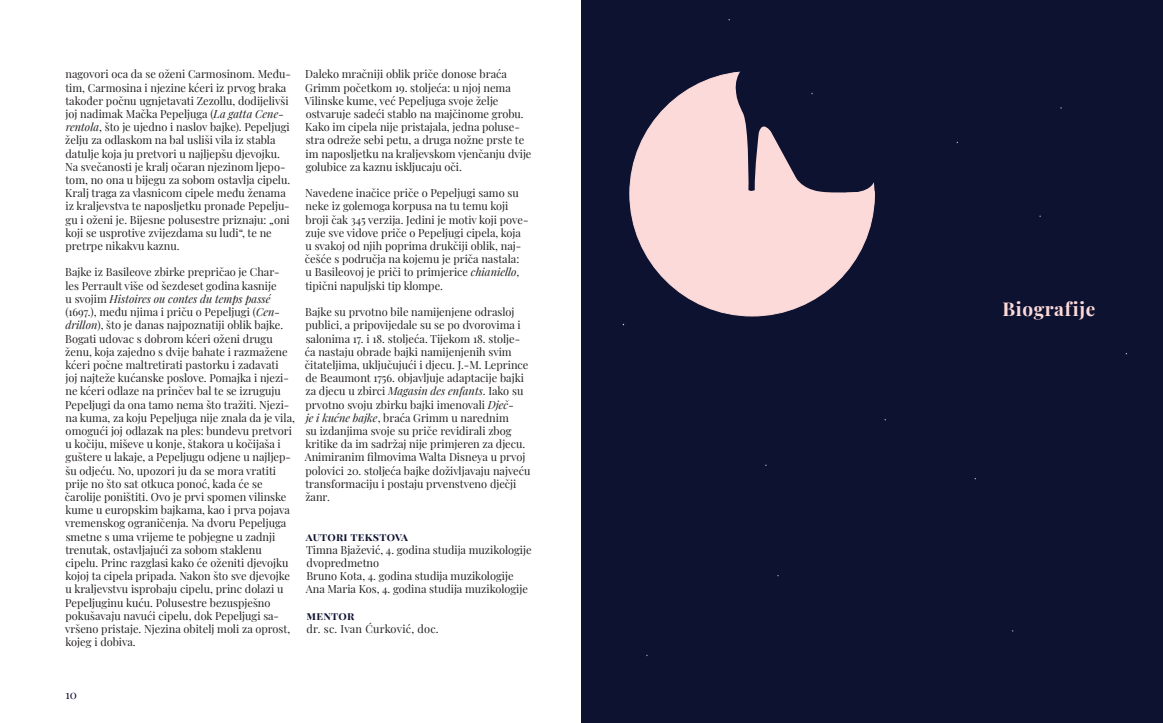
<style>
.page{position:relative;width:1163px;height:723px;background:#fff}
.page>*{position:absolute;margin:0;border:0;box-sizing:border-box;transform-origin:0 0}
.t1{font:700 19px "Playfair Display";letter-spacing:.03em;color:#fcdad9}
.t2{font:12px "Playfair Display";color:#0e1231}
.t3{font:11px/13.2px "Playfair Display";color:#231f20}
.t4{font:11px "Playfair Display";letter-spacing:.02em;color:#231f20}
.t5{font:700 11px "Playfair Display";letter-spacing:.02em;color:#0e1231}
.s1{font-style:italic}
</style>
<div class="page">
<div style="left:581px;top:0;width:581px;height:723px;background:#0e1231"></div>
<svg style="left:629px;top:73px;width:245px;height:243px"></svg>
<svg style="left:728px;top:71px;width:147px;height:126px"></svg>
<p class="t3" style="left:65px;top:67px;width:227px">nagovori oca da se oženi Carmosinom. Među&shy;tim, Carmosina i njezine kćeri iz prvog braka također počnu ugnjetavati Zezollu, dodijelivši joj nadimak Mačka Pepeljuga (<span class="s1">La gatta Cene&shy;rentola</span>, što je ujedno i naslov bajke). Pepeljugi želju za odlaskom na bal usliši vila iz stabla datulje koja ju pretvori u najljepšu djevojku.<br>Na svečanosti je kralj očaran njezinom ljepo&shy;tom, no ona u bijegu za sobom ostavlja cipelu.<br>Kralj traga za vlasnicom cipele među ženama iz kraljevstva te naposljetku pronađe Pepelju&shy;gu i oženi je. Bijesne polusestre priznaju: „oni koji se usprotive zvijezdama su ludi“, te ne pretrpe nikakvu kaznu.</p>
<p class="t3" style="left:65px;top:265px;width:231px">Bajke iz Basileove zbirke prepričao je Char&shy;les Perrault više od šezdeset godina kasnije<br>u svojim <span class="s1">Histoires ou contes du temps passé </span>(1697.), među njima i priču o Pepeljugi (<span class="s1">Cen&shy;drillon</span>), što je danas najpoznatiji oblik bajke.<br>Bogati udovac s dobrom kćeri oženi drugu ženu, koja zajedno s dvije bahate i razmažene kćeri počne maltretirati pastorku i zadavati<br>joj najteže kućanske poslove. Pomajka i njezi&shy;ne kćeri odlaze na prinčev bal te se izruguju Pepeljugi da ona tamo nema što tražiti. Njezi&shy;na kuma, za koju Pepeljuga nije znala da je vila, omogući joj odlazak na ples: bundevu pretvori u kočiju, miševe u konje, štakora u kočijaša i guštere u lakaje, a Pepeljugu odjene u najljep&shy;šu odjeću. No, upozori ju da se mora vratiti prije no što sat otkuca ponoć, kada će se čarolije poništiti. Ovo je prvi spomen vilinske kume u europskim bajkama, kao i prva pojava vremenskog ograničenja. Na dvoru Pepeljuga smetne s uma vrijeme te pobjegne u zadnji trenutak, ostavljajući za sobom staklenu</p>
<p class="t3" style="left:65px;top:555px;width:226px">cipelu. Princ razglasi kako će oženiti djevojku kojoj ta cipela pripada. Nakon što sve djevojke u kraljevstvu isprobaju cipelu, princ dolazi u</p>
<p class="t3" style="left:65px;top:595px;width:207px">Pepeljuginu kuću. Polusestre bezuspješno</p>
<p class="t3" style="left:65px;top:608px;width:226px">pokušavaju navući cipelu, dok Pepeljugi sa&shy;vršeno pristaje. Njezina obitelj moli za oprost, kojeg i dobiva.</p>
<p class="t3" style="left:305px;top:67px;width:228px">Daleko mračniji oblik priče donose braća Grimm početkom 19. stoljeća: u njoj nema Vilinske kume, već Pepeljuga svoje želje ostvaruje sadeći stablo na majčinome grobu.<br>Kako im cipela nije pristajala, jedna poluse&shy;stra odreže sebi petu, a druga nožne prste te im naposljetku na kraljevskom vjenčanju dvije golubice za kaznu iskljucaju oči.</p>
<p class="t3" style="left:305px;top:186px;width:225px">Navedene inačice priče o Pepeljugi samo su neke iz golemoga korpusa na tu temu koji broji čak 345 verzija. Jedini je motiv koji pove&shy;zuje sve vidove priče o Pepeljugi cipela, koja u svakoj od njih poprima drukčiji oblik, naj&shy;češće s područja na kojemu je priča nastala:<br>u Basileovoj je priči to primjerice <span class="s1">chianiello</span>, tipični napuljski tip klompe.</p>
<p class="t3" style="left:305px;top:304px;width:227px">Bajke su prvotno bile namijenjene odrasloj publici, a pripovijedale su se po dvorovima i salonima 17. i 18. stoljeća. Tijekom 18. stolje&shy;ća nastaju obrade bajki namijenjenih svim čitateljima, uključujući i djecu. J.-M. Leprince de Beaumont 1756. objavljuje adaptacije bajki za djecu u zbirci <span class="s1">Magasin des enfants</span>. Iako su prvotno svoju zbirku bajki imenovali <span class="s1">Dječ-<br>je i kućne bajke</span>, braća Grimm u narednim<br>su izdanjima svoje su priče revidirali zbog kritike da im sadržaj nije primjeren za djecu.<br>Animiranim filmovima Walta Disneya u prvoj polovici 20. stoljeća bajke doživljavaju najveću transformaciju i postaju prvenstveno dječji žanr.</p>
<p class="t5" style="left:306px;top:528px;width:104px">AUTORI TEKSTOVA</p>
<p class="t3" style="left:306px;top:542px;width:227px">Timna Bjažević, 4. godina studija muzikologije dvopredmetno</p>
<p class="t3" style="left:306px;top:568px;width:209px">Bruno Kota, 4. godina studija muzikologije</p>
<p class="t3" style="left:306px;top:582px;width:223px">Ana Maria Kos, 4. godina studija muzikologije</p>
<p class="t5" style="left:306px;top:607px;width:49px">MENTOR</p>
<p class="t4" style="left:306px;top:620px;width:133px">dr. sc. Ivan Ćurković, doc.</p>
<p class="t2" style="left:65px;top:685px;width:13px">10</p>
<p class="t1" style="left:1002px;top:294px;width:94px">Biograf ije</p>
</div>
